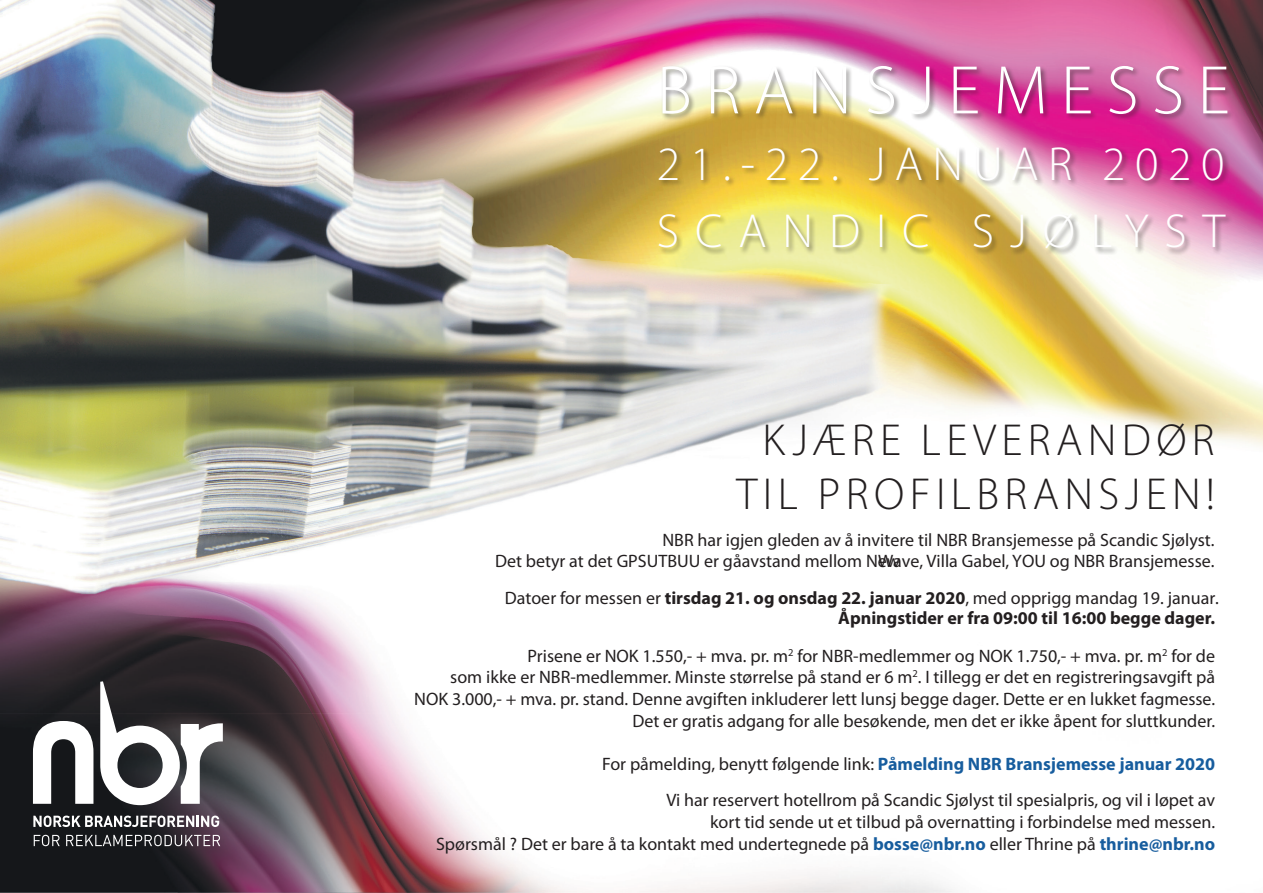
<style>
.page{position:relative;width:1263px;height:893px;background:#fff}
.page>*{position:absolute;margin:0;border:0;box-sizing:border-box;transform-origin:0 0}
.t1{font:300 69.3px "Myriad Pro";letter-spacing:.195em;color:#fff}
.t2{font:300 48px "Myriad Pro";letter-spacing:.2em;color:#fff}
.t3{font:300 48px "Myriad Pro";letter-spacing:.335em;color:#fff}
.t4{font:300 45px/54px "Myriad Pro";letter-spacing:.12em;color:#231f20;text-align:center}
.t5{font:18px/21.6px "Myriad Pro";color:#231f20;text-align:right}
.s1{font-weight:700}
.s2{font-weight:700;color:#175d9e}
</style>
<div class="page">
<img style="left:0;top:0;width:1263px;height:893px">
<svg style="left:100px;top:681px;width:123px;height:124px"></svg>
<svg style="left:33px;top:721px;width:60px;height:83px"></svg>
<svg style="left:33px;top:816px;width:186px;height:11px"></svg>
<svg style="left:34px;top:835px;width:26px;height:11px"></svg>
<svg style="left:66px;top:835px;width:154px;height:11px;background:#615d62"></svg>
<div style="left:658px;top:65px;width:576px;height:191px;background:#231f20;opacity:.5"></div>
<h1 class="t1" style="left:657px;top:52px;width:574px">BRANSJEMESSE</h1>
<h2 class="t2" style="left:657px;top:137px;width:569px">21.-22. JANUAR 2020</h2>
<h2 class="t3" style="left:657px;top:205px;width:570px">SCANDIC SJØLYST</h2>
<h3 class="t4" style="left:737px;top:413px;width:480px">KJÆRE LEVERANDØR<br>TIL PROFILBRANSJEN!</h3>
<p class="t5" style="left:495px;top:529px;width:721px;text-align:left;text-indent:167px">NBR har igjen gleden av å invitere til NBR Bransjemesse på Scandic Sjølyst.<br>Det betyr at det GPSUTBUU er gåavstand mellom New</p>
<p class="t5" style="left:505px;top:543px;width:716px;line-height:36.2px">Wave, Villa Gabel, YOU og NBR Bransjemesse.<br>Datoer for messen er <span class="s1">tirsdag 21. og onsdag 22. januar 2020</span>, med opprigg mandag 19. januar.</p>
<p class="t5" style="left:528px;top:599px;width:689px;line-height:37.3px"><span class="s1">Åpningstider er fra 09:00 til 16:00 begge dager.<br></span>Prisene er NOK 1.550,- + mva. pr. m<sup>2</sup> for NBR-medlemmer og NOK 1.750,- + mva. pr. m<sup>2</sup> for de</p>
<p class="t5" style="left:414px;top:666px;width:802px">som ikke er NBR-medlemmer. Minste størrelse på stand er 6 m<sup>2</sup>. I tillegg er det en registreringsavgift på<br>NOK 3.000,- + mva. pr. stand. Denne avgiften inkluderer lett lunsj begge dager. Dette er en lukket fagmesse.<br>Det er gratis adgang for alle besøkende, men det er ikke åpent for sluttkunder.</p>
<p class="t5" style="left:602px;top:745px;width:614px;line-height:36.6px">For påmelding, benytt følgende link: <span class="s2">Påmelding NBR Bransjemesse januar 2020<br></span>Vi har reservert hotellrom på Scandic Sjølyst til spesialpris, og vil i løpet av</p>
<p class="t5" style="left:436px;top:811px;width:780px">kort tid sende ut et tilbud på overnatting i forbindelse med messen.<br>Spørsmål ? Det er bare å ta kontakt med undertegnede på <span class="s2">bosse@nbr.no</span> eller Thrine på <span class="s2">thrine@nbr.no</span></p>
</div>
